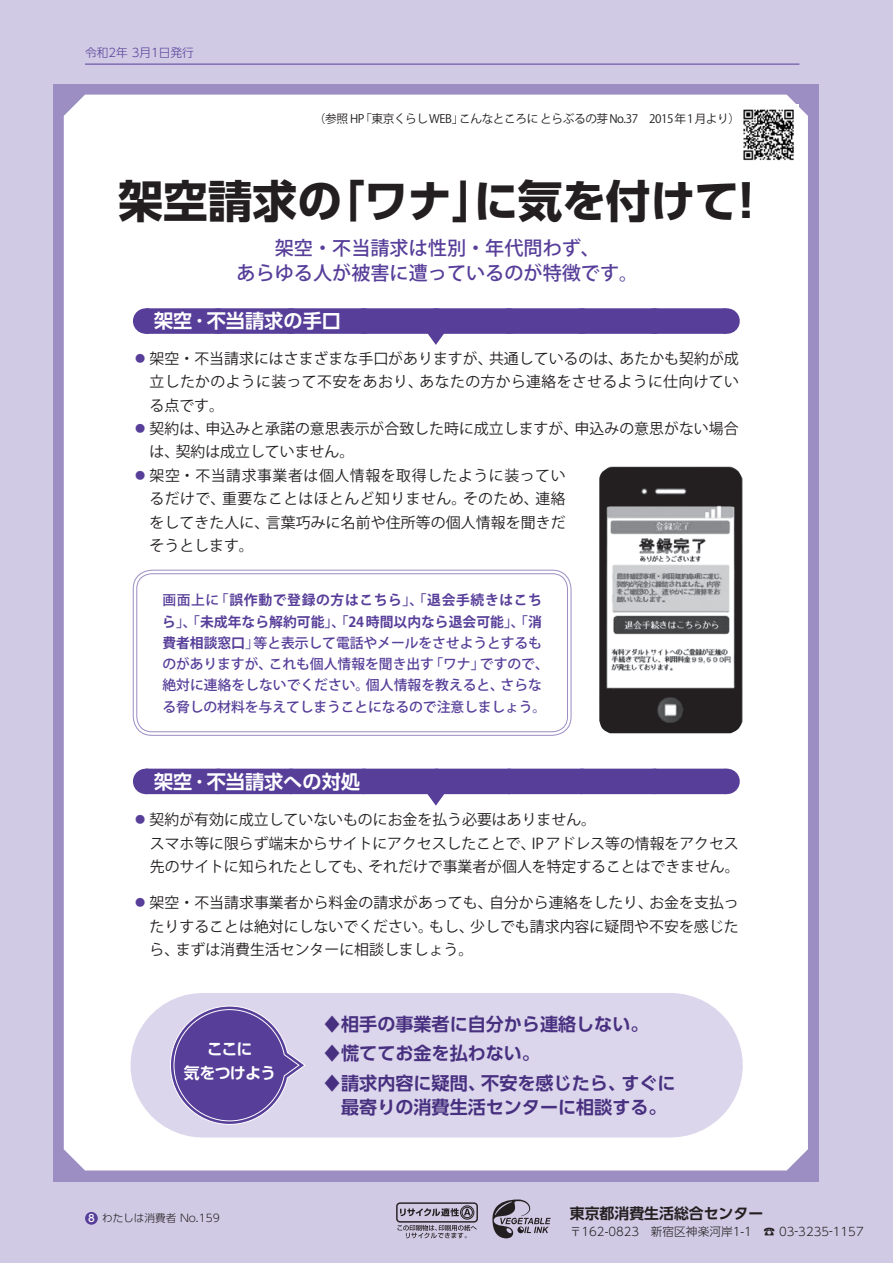
<style>
.page{position:relative;width:893px;height:1263px;background:#d0cae4}
.page>*{position:absolute;margin:0;border:0;box-sizing:border-box;transform-origin:0 0}
.t1{font:700 44.7px "UD Shin Go Pr 6 N";letter-spacing:-.005em;color:#231f20}
.t2{font:500 19.2px/25.5px "Koz Go Pr 6 N";color:#573e99;text-align:center}
.t3{font:700 19.2px "UD Shin Go Pr 6 N De";color:#fff}
.t4{font:700 18px/29.7px "UD Shin Go Pr 6 N De";color:#483080}
.t5{font:700 15.9px/24.5px "UD Shin Go Pr 6 N De";letter-spacing:-.05em;color:#fff;text-align:center}
.t6{font:14.85px/23.4px "Koz Go Pr 6 N";color:#231f20}
.t7{font:14.85px "Koz Go Pr 6 N";letter-spacing:.025em;color:#231f20}
.t8{font:14.85px "Koz Go Pr 6 N";letter-spacing:.04em;color:#231f20}
.t9{font:14.85px "Koz Go Pr 6 N";letter-spacing:.03em;color:#231f20}
.t10{font:700 14.85px "UD Shin Go Pr 6 N De";color:#231f20}
.t11{font:500 13.8px/21.3px "Koz Go Pr 6 N";letter-spacing:-.005em;color:#573e99}
.t12{font:11.7px "Koz Go Pr 6 N";letter-spacing:-.035em;color:#231f20}
.t13{font:300 11.7px "UD Shin Go Pr 6 N";color:#231f20}
.t14{font:300 11.7px "UD Shin Go Pr 6 N";color:#573e99}
.t15{font:300 10.65px "UD Shin Go Pr 6 N";color:#231f20}
.s1{color:#573e99}
.s2{font-weight:700}
.s3{font-weight:400}
.s4{font-weight:500;font-size:10.05px;color:#fff}
</style>
<div class="page">
<div style="left:53px;top:85px;width:766px;height:1097px;background:#9c8dc3"></div>
<div style="left:64px;top:95px;width:744px;height:1075px;background:#fff"></div>
<div style="left:203px;top:993px;width:467px;height:144px;background:#dbd6eb"></div>
<svg style="left:492px;top:1199px;width:59px;height:39px"></svg>
<div style="left:396px;top:1202px;width:82px;height:20px;border:1px solid #231f20;border-radius:3px"></div>
<svg style="left:397px;top:1205px;width:80px;height:33px"></svg>
<img style="left:739px;top:105px;width:59px;height:60px">
<svg style="left:726px;top:308px;width:1px;height:26px"></svg>
<div style="left:146px;top:308px;width:580px;height:26px;background:#573e99"></div>
<svg style="left:726px;top:769px;width:1px;height:25px"></svg>
<div style="left:146px;top:769px;width:580px;height:25px;background:#573e99"></div>
<svg style="left:218px;top:308px;width:472px;height:37px"></svg>
<svg style="left:218px;top:794px;width:472px;height:12px;background:#f9f9fb"></svg>
<svg style="left:170px;top:1005px;width:136px;height:120px"></svg>
<img style="left:599px;top:467px;width:143px;height:266px">
<div style="left:133px;top:570px;width:438px;height:166px;border:1px solid #9c8dc3;border-radius:19px"></div>
<div style="left:136px;top:573px;width:432px;height:159px;border:1px solid #9c8dc3;border-radius:15px"></div>
<div style="left:85px;top:1212px;width:13px;height:13px;background:#573e99;border-radius:50%"></div>
<hr style="left:85px;top:64px;width:714px;height:1px;background:#573e99">
<p class="t14" style="left:85px;top:43px;width:110px">令和2年 3月1日発行</p>
<p class="t12" style="left:314px;top:112px;width:428px">（参照 HP「東京くらしWEB」こんなところに とらぶるの芽No.37　2015年1月より）</p>
<h1 class="t1" style="left:119px;top:164px;width:651px">架空請求の「ワナ」に気を付けて！</h1>
<p class="t2" style="left:237px;top:236px;width:403px">架空・不当請求は性別・年代問わず、<br>あらゆる人が被害に遭っているのが特徴です。</p>
<p class="t3" style="left:154px;top:305px;width:188px">架空･不当請求の手口</p>
<p class="t6" style="left:133px;top:347px;width:607px"><span class="s1">⃝</span>架空・不当請求にはさまざまな手口がありますが、共通しているのは、あたかも契約が成</p>
<p class="t7" style="left:150px;top:373px;width:591px">立したかのように装って不安をあおり、あなたの方から連絡をさせるように仕向けてい</p>
<p class="t6" style="left:150px;top:394px;width:76px">る点です。</p>
<p class="t6" style="left:133px;top:417px;width:607px"><span class="s1">⃝</span>契約は、申込みと承諾の意思表示が合致した時に成立しますが、申込みの意思がない場合</p>
<p class="t6" style="left:150px;top:441px;width:206px">は、契約は成立していません。</p>
<p class="t8" style="left:133px;top:467px;width:434px"><span class="s1">⃝</span>架空・不当請求事業者は個人情報を取得したように装ってい</p>
<p class="t9" style="left:150px;top:490px;width:418px">るだけで、重要なことはほとんど知りません。そのため、連絡</p>
<p class="t6" style="left:150px;top:511px;width:417px">をしてきた人に、言葉巧みに名前や住所等の個人情報を聞きだ</p>
<p class="t6" style="left:150px;top:534px;width:106px">そうとします。</p>
<p class="t11" style="left:162px;top:590px;width:388px">画面上に「<span class="s2">誤作動で登録の方はこちら</span>」、「<span class="s2">退会手続きはこちら</span>」、「<span class="s2">未成年なら解約可能</span>」、「<span class="s2">24 時間以内なら退会可能</span>」、「<span class="s2">消費者相談窓口</span><span class="s3">」</span>等と表示して電話やメールをさせようとするものがありますが、これも個人情報を聞き出す「ワナ」ですので、絶対に連絡をしないでください。個人情報を教えると、さらなる脅しの材料を与えてしまうことになるので注意しましょう。</p>
<p class="t3" style="left:154px;top:766px;width:207px">架空･不当請求への対処</p>
<p class="t6" style="left:150px;top:808px;width:591px;text-indent:-17px"><span class="s1">⃝</span>契約が有効に成立していないものにお金を払う必要はありません。<br>スマホ等に限らず端末からサイトにアクセスしたことで、IP アドレス等の情報をアクセス先のサイトに知られたとしても、それだけで事業者が個人を特定することはできません。</p>
<p class="t6" style="left:150px;top:891px;width:591px;text-align:justify;text-indent:-17px"><span class="s1">⃝</span>架空・不当請求事業者から料金の請求があっても、自分から連絡をしたり、お金を支払ったりすることは絶対にしないでください。もし、少しでも請求内容に疑問や不安を感じたら、まずは消費生活センターに相談しましょう。</p>
<p class="t5" style="left:184px;top:1036px;width:93px">ここに<br>気をつけよう</p>
<p class="t15" style="left:88px;top:1210px;width:133px"><span class="s4">8</span> わたしは消費者 No.159</p>
<p class="t4" style="left:323px;top:1008px;width:354px">♦︎相手の事業者に自分から連絡しない。<br>♦︎慌ててお金を払わない。<br>♦︎請求内容に疑問、不安を感じたら、すぐに</p>
<p class="t4" style="left:323px;top:1091px;width:345px">　最寄りの消費生活センターに相談する。</p>
<p class="t10" style="left:570px;top:1201px;width:195px">東京都消費生活総合センター</p>
<p class="t13" style="left:570px;top:1222px;width:295px">〒162-0823　新宿区神楽河岸1-1　☎ 03-3235-1157</p>
</div>
